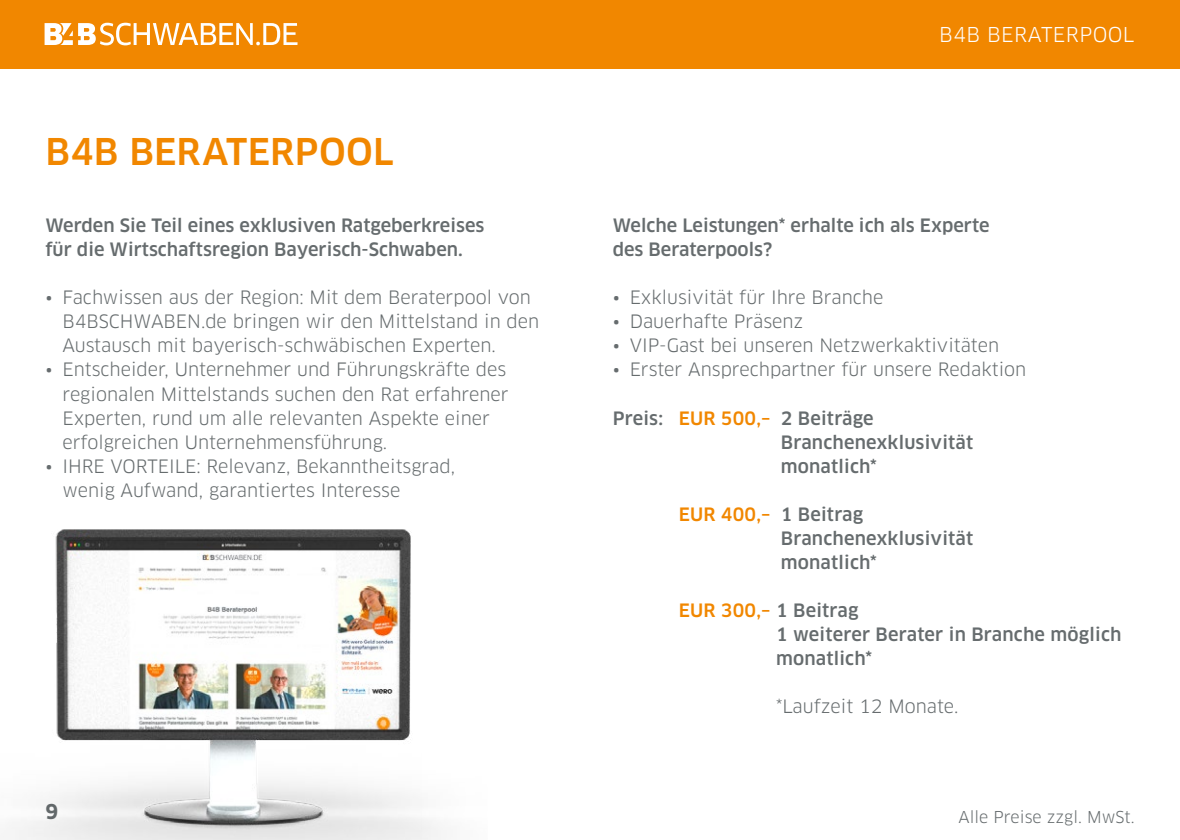
<style>
.page{position:relative;width:1180px;height:840px;background:#fff}
.page>*{position:absolute;margin:0;border:0;box-sizing:border-box;transform-origin:0 0}
.MD_head{font:500 36px "Clan OT";letter-spacing:.005em;color:#f18700}
.t1{font:20px "Clan OT";letter-spacing:.02em;color:#fff}
.t2{font:700 20px "Clan OT";color:#666c6e}
.MD_gtx{font:18px/24px "Clan OT";color:#666c6e}
.MD_gtx-2{font:500 18px/24px "Clan OT";color:#666c6e}
.t3{font:16px "Clan OT";color:#666c6e}
.s1{color:#f18700}
</style>
<div class="page">
<div style="left:0;top:0;width:1179px;height:68px;background:#f18700"></div>
<svg style="left:45px;top:23px;width:252px;height:22px"></svg>
<img style="left:3px;top:529px;width:438px;height:310px">
<p class="MD_head" style="left:45px;top:130px;width:350px">B4B BERATERPOOL</p>
<p class="MD_gtx-2" style="left:45px;top:214px;width:440px">Werden Sie Teil eines exklusiven Ratgeberkreises für die Wirtschaftsregion Bayerisch-Schwaben.</p>
<p class="MD_gtx" style="left:62px;top:285px;width:478px;text-indent:-17px">• Fachwissen aus der Region: Mit dem Beraterpool von<br>B4BSCHWABEN.de bringen wir den Mittelstand in den<br>Austausch mit bayerisch-schwäbischen Experten.</p>
<p class="MD_gtx" style="left:62px;top:357px;width:448px;text-indent:-17px">• Entscheider, Unternehmer und Führungskräfte des regionalen Mittelstands suchen den Rat erfahrener Experten, rund um alle relevanten Aspekte einer erfolgreichen Unternehmensführung.</p>
<p class="MD_gtx" style="left:62px;top:453px;width:394px;text-indent:-17px">• IHRE VORTEILE: Relevanz, Bekanntheitsgrad, wenig Aufwand, garantiertes Interesse</p>
<p class="t1" style="left:939px;top:23px;width:197px">B4B BERATERPOOL</p>
<p class="MD_gtx-2" style="left:612px;top:214px;width:378px">Welche Leistungen* erhalte ich als Experte des Beraterpools?</p>
<p class="MD_gtx" style="left:612px;top:285px;width:272px">• Exklusivität für Ihre Branche</p>
<p class="MD_gtx" style="left:612px;top:309px;width:192px">• Dauerhafte Präsenz</p>
<p class="MD_gtx" style="left:612px;top:333px;width:388px">• VIP-Gast bei unseren Netzwerkaktivitäten</p>
<p class="MD_gtx" style="left:612px;top:357px;width:415px">• Erster Ansprechpartner für unsere Redaktion</p>
<p class="MD_gtx-2" style="left:780px;top:406px;width:194px;text-indent:-168px">Preis: <span class="s1">EUR 500,–</span> 2 Beiträge<br>Branchenexklusivität monatlich*</p>
<p class="MD_gtx-2" style="left:780px;top:502px;width:194px;text-indent:-102px"><span class="s1">EUR 400,–</span> 1 Beitrag<br>Branchenexklusivität monatlich*</p>
<p class="MD_gtx-2" style="left:776px;top:598px;width:347px;text-indent:-97px"><span class="s1">EUR 300,–</span> 1 Beitrag<br>1 weiterer Berater in Branche möglich monatlich*</p>
<p class="MD_gtx" style="left:776px;top:693px;width:184px">*Laufzeit 12 Monate.</p>
<p class="t2" style="left:45px;top:799px;width:14px">9</p>
<p class="t3" style="left:958px;top:807px;width:177px">Alle Preise zzgl. MwSt.</p>
</div>
